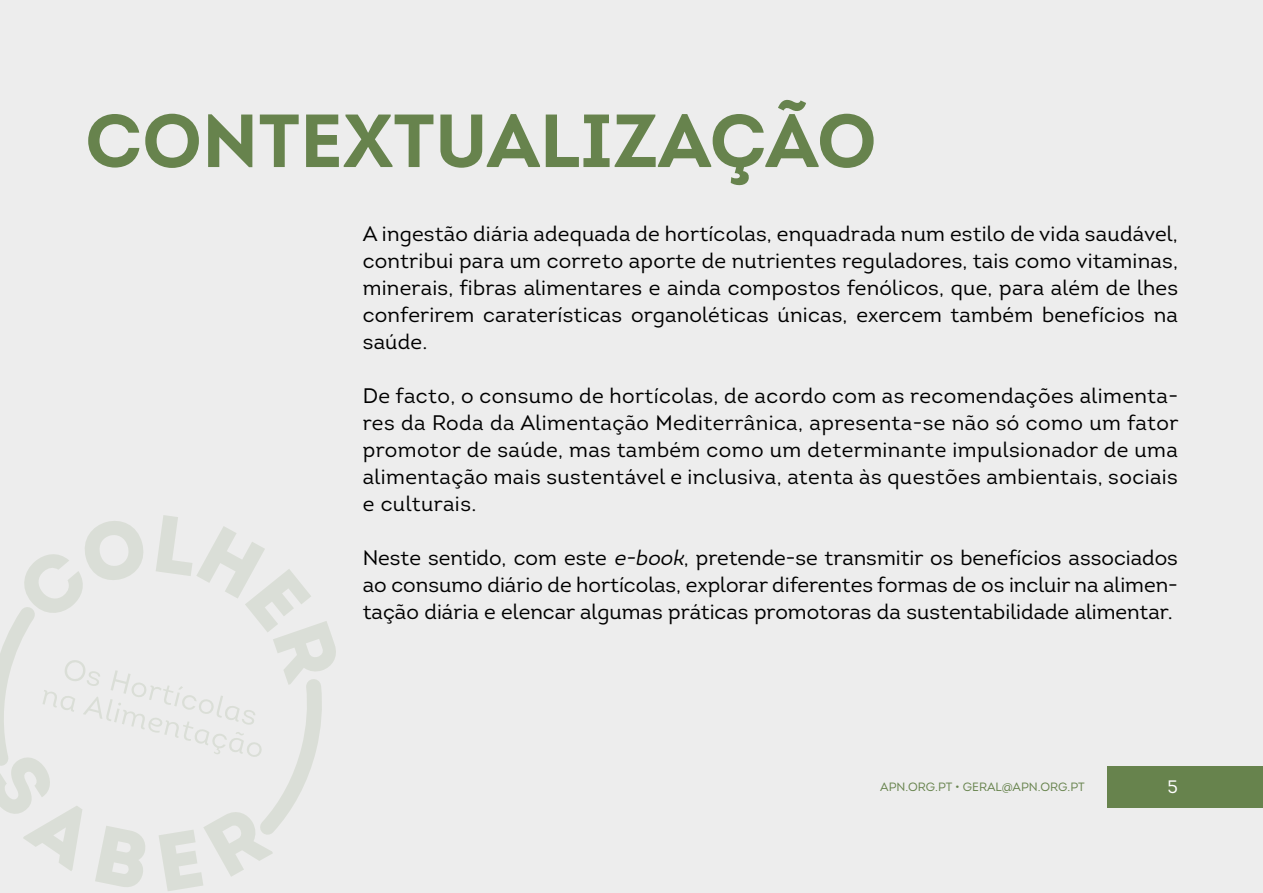
<style>
.page{position:relative;width:1263px;height:893px;background:#ededed}
.page>*{position:absolute;margin:0;border:0;box-sizing:border-box;transform-origin:0 0}
.t1{font:75px "Intro Bold Alt";color:#67834d}
.t2{font:21px/27px "Intro";letter-spacing:.01em;color:#000;text-align:justify}
.t3{font:18px "Intro Book Alt";color:#fff}
.t4{font:12px "Intro";color:#67834d}
.s1{font-style:italic}
</style>
<div class="page">
<div style="left:1107px;top:767px;width:156px;height:41px;background:#67834d"></div>
<svg style="left:24px;top:515px;width:312px;height:148px"></svg>
<svg style="left:0;top:594px;width:332px;height:297px"></svg>
<h1 class="t1" style="left:85px;top:93px;width:793px">CONTEXTUALIZAÇÃO</h1>
<p class="t2" style="left:363px;top:220px;width:817px">A ingestão diária adequada de hortícolas, enquadrada num estilo de vida saudável, contribui para um correto aporte de nutrientes reguladores, tais como vitaminas, minerais, fibras alimentares e ainda compostos fenólicos, que, para além de lhes conferirem caraterísticas organoléticas únicas, exercem também benefícios na saúde.</p>
<p class="t2" style="left:363px;top:382px;width:817px">De facto, o consumo de hortícolas, de acordo com as recomendações alimenta&shy;res da Roda da Alimentação Mediterrânica, apresenta-se não só como um fator promotor de saúde, mas também como um determinante impulsionador de uma alimentação mais sustentável e inclusiva, atenta às questões ambientais, sociais e culturais.</p>
<p class="t2" style="left:363px;top:544px;width:817px">Neste sentido, com este <span class="s1">e-book</span>, pretende-se transmitir os benefícios associados ao consumo diário de hortícolas, explorar diferentes formas de os incluir na alimen&shy;tação diária e elencar algumas práticas promotoras da sustentabilidade alimentar.</p>
<p class="t4" style="left:880px;top:780px;width:206px">APN.ORG.PT • GERAL@APN.ORG.PT</p>
<p class="t3" style="left:1167px;top:776px;width:12px">5</p>
</div>
